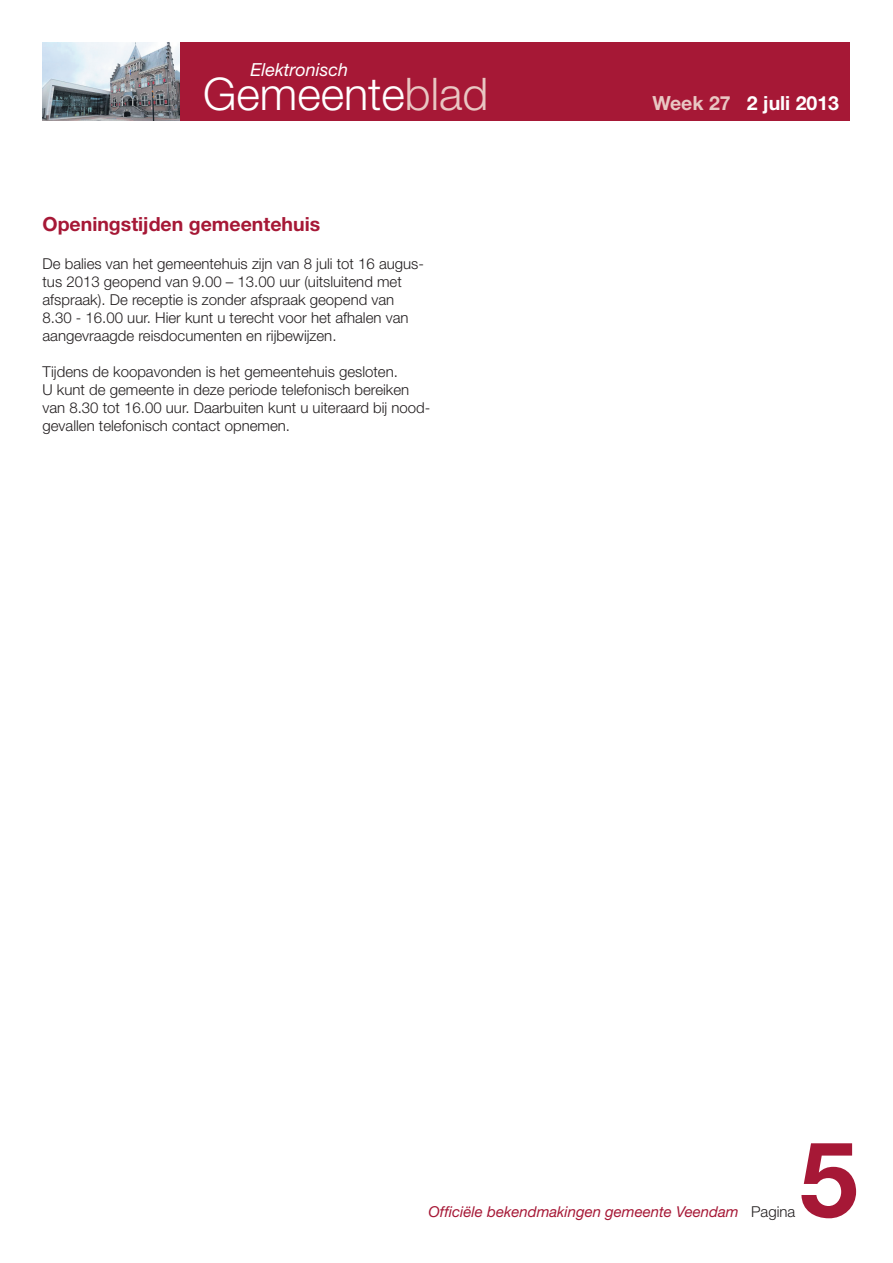
<style>
.page{position:relative;width:893px;height:1263px;background:#fff}
.page>*{position:absolute;margin:0;border:0;box-sizing:border-box;transform-origin:0 0}
.t1{font:700 105px "Helvetica Neue LT Std";color:#a61836}
.t2{font:300 45px "Helvetica Neue LT Std";color:#fff}
.t3{font:700 19.5px "Helvetica Neue LT Std";color:#a61836}
.t4{font:700 19.5px "Helvetica Neue LT Std";color:#fff}
.t5{font:italic 18px "Helvetica Neue LT Std";color:#fff}
.t6{font:300 15px/18px "Helvetica Neue LT Std";color:#231f20}
.t7{font:italic 15px "Helvetica Neue LT Std";color:#a61836}
.s1{color:#e9c7c3}
.s2{font-weight:300;font-style:normal;color:#231f20}
</style>
<div class="page">
<div style="left:43px;top:42px;width:807px;height:79px;background:#a61836"></div>
<img style="left:43px;top:42px;width:137px;height:79px">
<p class="t5" style="left:250px;top:64px;width:99px">Elektronisch</p>
<h2 class="t2" style="left:203px;top:78px;width:287px">Gemeente<span class="s1">blad</span></h2>
<h3 class="t3" style="left:43px;top:217px;width:279px">Openingstijden gemeentehuis</h3>
<p class="t6" style="left:43px;top:256px;width:383px">De balies van het gemeentehuis zijn van 8 juli tot 16 augus&shy;tus 2013 geopend van 9.00 – 13.00 uur (uitsluitend met afspraak). De receptie is zonder afspraak geopend van 8.30 - 16.00 uur. Hier kunt u terecht voor het afhalen van aangevraagde reisdocumenten en rijbewijzen.</p>
<p class="t6" style="left:43px;top:364px;width:389px">Tijdens de koopavonden is het gemeentehuis gesloten.<br>U kunt de gemeente in deze periode telefonisch bereiken van 8.30 tot 16.00 uur. Daarbuiten kunt u uiteraard bij nood&shy;gevallen telefonisch contact opnemen.</p>
<h3 class="t4" style="left:652px;top:96px;width:188px"><span class="s1">Week 27</span> 2 juli 2013</h3>
<h1 class="t1" style="left:800px;top:1142px;width:60px">5</h1>
<p class="t7" style="left:429px;top:1206px;width:368px">Officiële bekendmakingen gemeente Veendam <span class="s2">Pagina</span></p>
</div>
